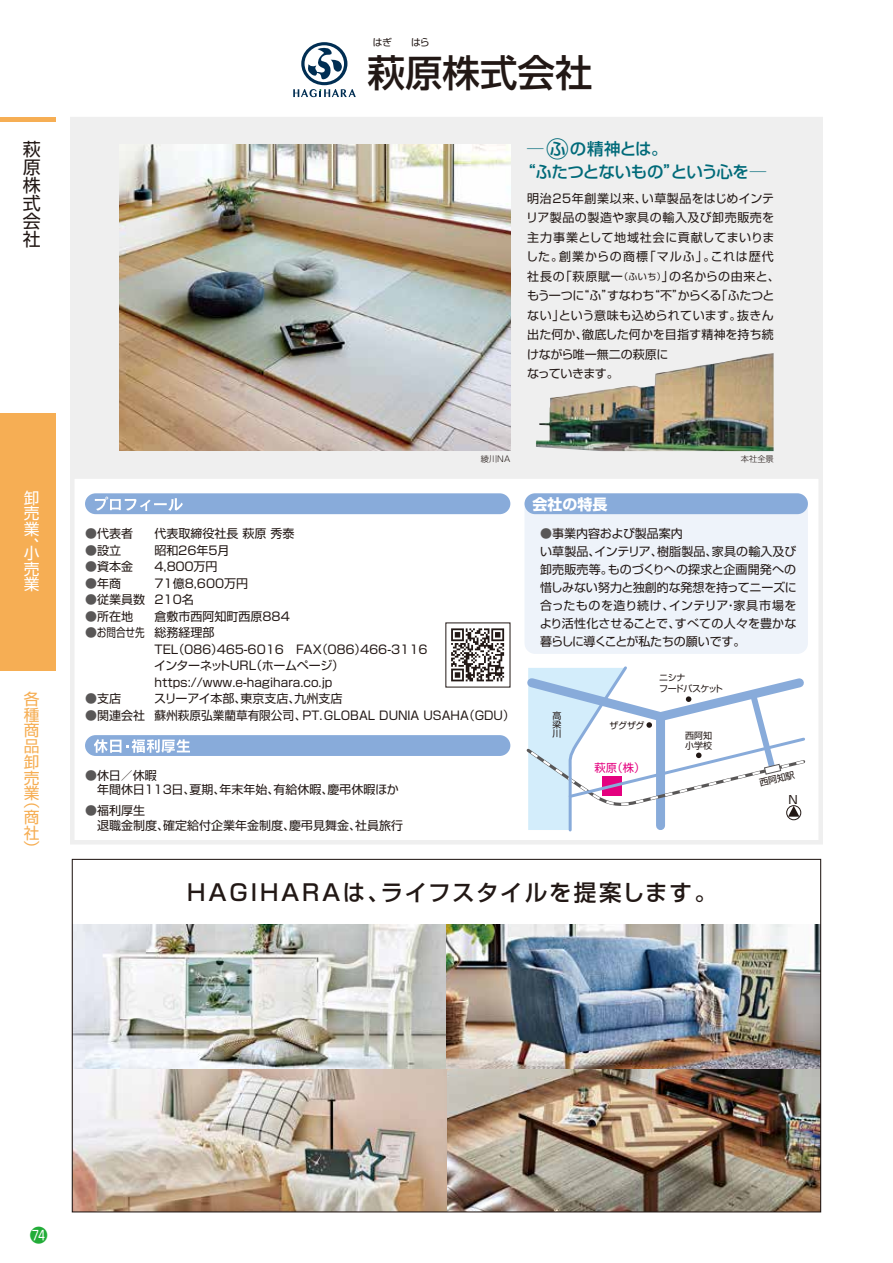
<style>
.page{position:relative;width:893px;height:1263px;background:#fff}
.page>*{position:absolute;margin:0;border:0;box-sizing:border-box;transform-origin:0 0}
.t1{font:500 37.5px "Shin Go Pro";color:#221815}
.t2{font:500 22.5px "Shin Go Pro";letter-spacing:.095em;color:#221815}
.t3{font:18px/18px "Shin Go Pro";color:#221815;text-align:justify}
.t4{font:500 16.5px/22.6px "Shin Go Pro";letter-spacing:-.03em;color:#006a79}
.t5{font:15.75px/15.8px "Shin Go Pro";color:#f6ae54;text-align:justify}
.t6{font:15.75px/15.8px "Shin Go Pro";color:#fff;text-align:justify}
.t7{font:700 15px "Shin Go Pro";color:#fff}
.t8{font:12px/16.5px "Shin Go Pro";color:#221815}
.t9{font:12px/19.5px "Shin Go Pro";letter-spacing:.02em;color:#221815}
.t10{font:12px "Shin Go Pro";color:#221815;scale:.8 1}
.t11{font:11.4px "Shin Go Pro";color:#221815}
.t12{font:11.25px "Shin Go Pro";color:#e4007f}
.t13{font:9.75px "Shin Go Pro";color:#221815}
.t14{font:9px/9px "Shin Go Pro";letter-spacing:-.045em;color:#221815}
.t15{font:300 8.25px "Shin Go Pro";color:#221815}
.s1{font-size:24px}
.s2{font-size:9px}
.s3{color:#595757}
</style>
<div class="page">
<img style="left:74px;top:924px;width:745px;height:286px">
<div style="left:524px;top:493px;width:284px;height:161px;background:#eef3fa;border-radius:11px"></div>
<div style="left:70px;top:117px;width:753px;height:362px;background:#efefef"></div>
<div style="left:70px;top:474px;width:753px;height:370px;border:4px solid #efefef"></div>
<div style="left:85px;top:493px;width:425px;height:21px;background:#88abda;border-radius:11px"></div>
<div style="left:85px;top:735px;width:425px;height:21px;background:#88abda;border-radius:11px"></div>
<svg style="left:95px;top:497px;width:88px;height:14px"></svg>
<div style="left:524px;top:493px;width:284px;height:21px;background:#88abda;border-radius:11px"></div>
<svg style="left:94px;top:739px;width:96px;height:14px"></svg>
<img style="left:536px;top:353px;width:238px;height:98px">
<svg style="left:451px;top:628px;width:53px;height:53px"></svg>
<svg style="left:526px;top:666px;width:280px;height:166px"></svg>
<svg style="left:293px;top:42px;width:63px;height:55px"></svg>
<img style="left:119px;top:145px;width:391px;height:306px">
<div style="left:0;top:413px;width:55px;height:258px;background:#f6ae54"></div>
<hr style="left:0;top:117px;width:55px;height:4px;background:#f6ae54">
<h3 class="t3" style="left:23px;top:138px;width:19px">萩原株式会社</h3>
<h3 class="t6" style="left:24px;top:488px;width:17px">卸売業、</h3>
<h3 class="t6" style="left:24px;top:543px;width:17px">小売業</h3>
<h3 class="t5" style="left:24px;top:689px;width:17px">各種商品卸売業</h3>
<h3 class="t5" style="left:24px;top:791px;width:17px">（商社）</h3>
<p class="t13" style="left:373px;top:34px;width:21px">はぎ</p>
<p class="t13" style="left:411px;top:34px;width:20px">はら</p>
<h1 class="t1" style="left:368px;top:42px;width:227px">萩原株式会社</h1>
<h3 class="t4" style="left:519px;top:136px;width:249px;text-indent:8px">─<span class="s1">○</span>ふの精神とは。<br>“ふたつとないもの”という心を─</h3>
<p class="t9" style="left:526px;top:187px;width:255px">明治25年創業以来、い草製品をはじめインテリア製品の製造や家具の輸入及び卸売販売を主力事業として地域社会に貢献してまいりました。創業からの商標「マルふ」。これは歴代社長の「萩原賦一<span class="s2">（ふいち）</span>」の名からの由来と、もう一つに“ふ”すなわち“不”からくる「ふたつとない」という意味も込められています。抜きん出た何か、徹底した何かを目指す精神を持ち続けながら唯一無二の萩原に<br>なっていきます。</p>
<p class="t8" style="left:85px;top:524px;width:50px"><span class="s3">●</span>代表者</p>
<p class="t8" style="left:85px;top:540px;width:38px"><span class="s3">●</span>設立</p>
<p class="t8" style="left:85px;top:557px;width:50px"><span class="s3">●</span>資本金</p>
<p class="t8" style="left:85px;top:573px;width:38px"><span class="s3">●</span>年商</p>
<p class="t8" style="left:85px;top:590px;width:62px"><span class="s3">●</span>従業員数</p>
<p class="t8" style="left:85px;top:606px;width:50px"><span class="s3">●</span>所在地</p>
<p class="t10" style="left:85px;top:623px;width:76px"><span class="s3">●</span>お問合せ先</p>
<p class="t8" style="left:85px;top:689px;width:38px"><span class="s3">●</span>支店</p>
<p class="t8" style="left:85px;top:705px;width:62px"><span class="s3">●</span>関連会社</p>
<p class="t15" style="left:481px;top:452px;width:31px">綾川NA</p>
<p class="t15" style="left:741px;top:452px;width:35px">本社全景</p>
<p class="t7" style="left:532px;top:492px;width:76px">会社の特長</p>
<p class="t8" style="left:154px;top:524px;width:362px">代表取締役社長 萩原 秀泰<br>昭和２6年5月<br>4,8００万円<br>71億8,600万円<br>210名<br>倉敷市西阿知町西原884<br>総務経理部<br>TEL（０８６）４６５-6016　FAX（０８６）４６6-3116<br>インターネットURL（ホームページ）https://www.e-hagihara.co.jp<br>スリーアイ本部、東京支店、九州支店<br>蘇州萩原弘業藺草有限公司、PT.GLOBAL DUNIA USAHA（GDU）</p>
<p class="t8" style="left:540px;top:523px;width:259px;line-height:18px"><span class="s3">●</span>事業内容および製品案内<br>い草製品、インテリア、樹脂製品、家具の輸入及び卸売販売等。ものづくりへの探求と企画開発への惜しみない努力と独創的な発想を持ってニーズに合ったものを造り続け、インテリア・家具市場をより活性化させることで、すべての人々を豊かな暮らしに導くことが私たちの願いです。</p>
<p class="t14" style="left:553px;top:710px;width:10px;text-align:justify">高梁川</p>
<p class="t14" style="left:610px;top:720px;width:36px">ザグザグ</p>
<p class="t14" style="left:659px;top:671px;width:66px;line-height:10.8px">ニシナ<br>フードバスケット</p>
<p class="t14" style="left:685px;top:729px;width:28px;line-height:9.8px">西阿知小学校</p>
<p class="t8" style="left:97px;top:767px;width:303px;line-height:14.4px;text-indent:-12px"><span class="s3">●</span>休日／休暇<br>年間休日１13日、夏期、年末年始、有給休暇、慶弔休暇ほか</p>
<p class="t8" style="left:85px;top:802px;width:319px;line-height:14.4px"><span class="s3">●</span>福利厚生<br>　退職金制度、確定給付企業年金制度、慶弔見舞金、社員旅行</p>
<p class="t12" style="left:595px;top:758px;width:52px">萩原（株）</p>
<h2 class="t2" style="left:187px;top:874px;width:531px">HAGIHARAは、ライフスタイルを提案します。</h2>
<p class="t14" style="left:758px;top:777px;width:37px;rotate:-13deg">西阿知駅</p>
<p class="t11" style="left:789px;top:790px;width:11px">N</p>
</div>
